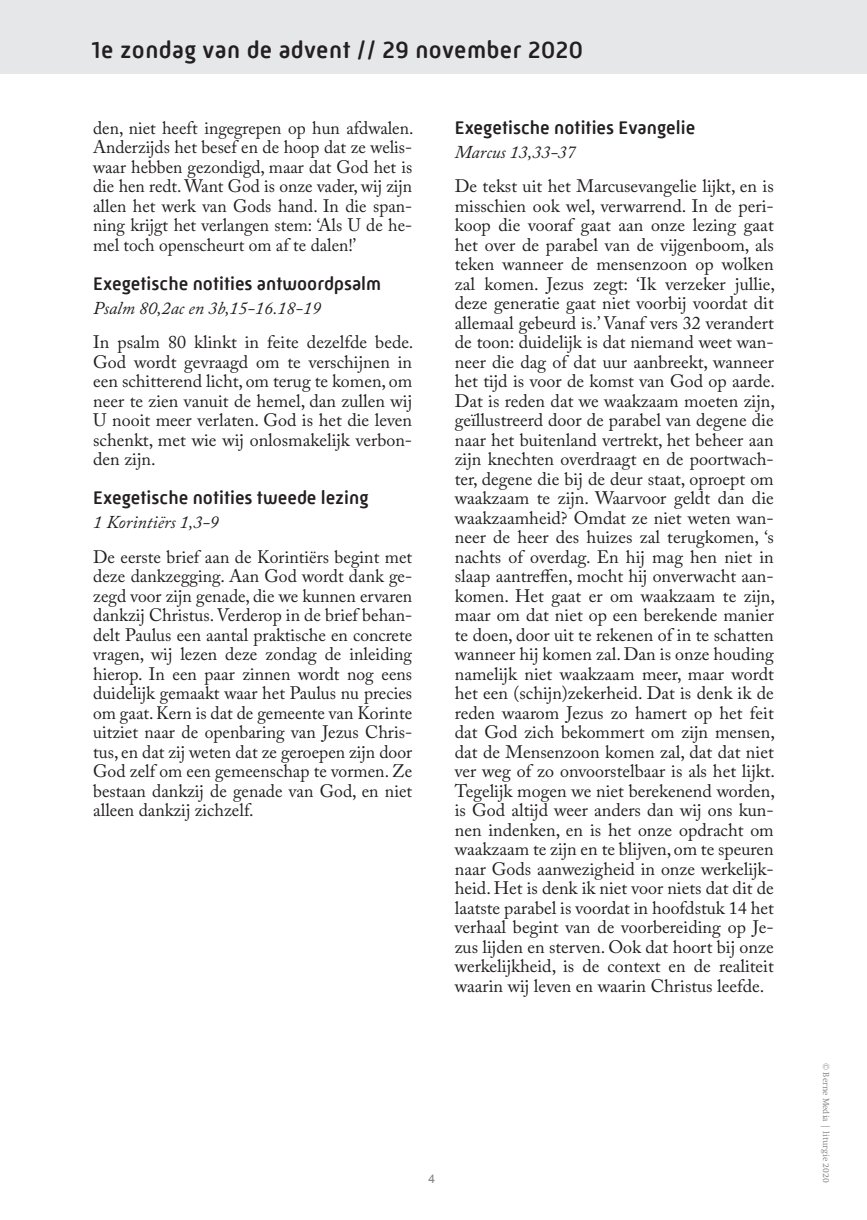
<style>
.page{position:relative;width:867px;height:1220px;background:#fff}
.page>*{position:absolute;margin:0;border:0;box-sizing:border-box;transform-origin:0 0}
.t1{font:500 24px "Mic 32 New Rounded W00";letter-spacing:.02em;color:#231f20}
.t2{font:500 18.75px "Mic 32 New Rounded W00";color:#231f20}
.t3{font:18px/19.5px "Adobe Caslon Pro";color:#231f20;text-align:justify}
.t4{font:italic 18px "Adobe Caslon Pro";color:#231f20}
.t5{font:12px "Arial";color:#808285}
.t6{font:300 9px "Swift EF";color:#808285}
</style>
<div class="page">
<div style="left:0;top:0;width:867px;height:74px;background:#e6e7e9"></div>
<h1 class="t1" style="left:91px;top:36px;width:493px">1e zondag van de advent // 29 november 2020</h1>
<p class="t3" style="left:93px;top:118px;width:322px">den, niet heeft ingegrepen op hun afdwalen.<br>Anderzijds het besef en de hoop dat ze welis&shy;waar hebben gezondigd, maar dat God het is die hen redt. Want God is onze vader, wij zijn allen het werk van Gods hand. In die span&shy;ning krijgt het verlangen stem: ‘Als U de he&shy;mel toch openscheurt om af te dalen!’</p>
<p class="t2" style="left:93px;top:272px;width:289px">Exegetische notities antwoordpsalm</p>
<p class="t4" style="left:93px;top:297px;width:229px">Psalm 80,2ac en 3b,15-16.18-19</p>
<p class="t3" style="left:93px;top:332px;width:322px">In psalm 80 klinkt in feite dezelfde bede.<br>God wordt gevraagd om te verschijnen in een schitterend licht, om terug te komen, om neer te zien vanuit de hemel, dan zullen wij U nooit meer verlaten. God is het die leven schenkt, met wie wij onlosmakelijk verbon&shy;den zijn.</p>
<p class="t2" style="left:93px;top:487px;width:277px">Exegetische notities tweede lezing</p>
<p class="t4" style="left:93px;top:511px;width:127px">1 Korintiërs 1,3-9</p>
<p class="t3" style="left:93px;top:547px;width:320px">De eerste brief aan de Korintiërs begint met deze dankzegging. Aan God wordt dank ge&shy;zegd voor zijn genade, die we kunnen ervaren dankzij Christus. Verderop in de brief behan&shy;delt Paulus een aantal praktische en concrete vragen, wij lezen deze zondag de inleiding hierop. In een paar zinnen wordt nog eens duidelijk gemaakt waar het Paulus nu precies om gaat. Kern is dat de gemeente van Korinte uitziet naar de openbaring van Jezus Chris&shy;tus, en dat zij weten dat ze geroepen zijn door God zelf om een gemeenschap te vormen. Ze bestaan dankzij de genade van God, en niet alleen dankzij zichzelf.</p>
<p class="t2" style="left:455px;top:116px;width:242px">Exegetische notities Evangelie</p>
<p class="t4" style="left:455px;top:141px;width:123px">Marcus 13,33-37</p>
<p class="t3" style="left:455px;top:176px;width:322px">De tekst uit het Marcusevangelie lijkt, en is misschien ook wel, verwarrend. In de peri&shy;koop die vooraf gaat aan onze lezing gaat het over de parabel van de vijgenboom, als teken wanneer de mensenzoon op wolken zal komen. Jezus zegt: ‘Ik verzeker jullie, deze generatie gaat niet voorbij voordat dit allemaal gebeurd is.’ Vanaf vers 32 verandert de toon: duidelijk is dat niemand weet wan&shy;neer die dag of dat uur aanbreekt, wanneer het tijd is voor de komst van God op aarde.<br>Dat is reden dat we waakzaam moeten zijn, geïllustreerd door de parabel van degene die naar het buitenland vertrekt, het beheer aan zijn knechten overdraagt en de poortwach&shy;ter, degene die bij de deur staat, oproept om waakzaam te zijn. Waarvoor geldt dan die waakzaamheid? Omdat ze niet weten wan&shy;neer de heer des huizes zal terugkomen, ‘s nachts of overdag. En hij mag hen niet in slaap aantreffen, mocht hij onverwacht aan&shy;komen. Het gaat er om waakzaam te zijn, maar om dat niet op een berekende manier te doen, door uit te rekenen of in te schatten wanneer hij komen zal. Dan is onze houding namelijk niet waakzaam meer, maar wordt het een (schijn)zekerheid. Dat is denk ik de reden waarom Jezus zo hamert op het feit dat God zich bekommert om zijn mensen, dat de Mensenzoon komen zal, dat dat niet ver weg of zo onvoorstelbaar is als het lijkt.<br>Tegelijk mogen we niet berekenend worden, is God altijd weer anders dan wij ons kun&shy;nen indenken, en is het onze opdracht om waakzaam te zijn en te blijven, om te speuren naar Gods aanwezigheid in onze werkelijk&shy;heid. Het is denk ik niet voor niets dat dit de laatste parabel is voordat in hoofdstuk 14 het verhaal begint van de voorbereiding op Je&shy;zus lijden en sterven. Ook dat hoort bij onze werkelijkheid, is de context en de realiteit waarin wij leven en waarin Christus leefde.</p>
<p class="t5" style="left:428px;top:1171px;width:8px">4</p>
<p class="t6" style="left:831px;top:1063px;width:121px;rotate:90deg">© Berne Media | liturgie 2020</p>
</div>
